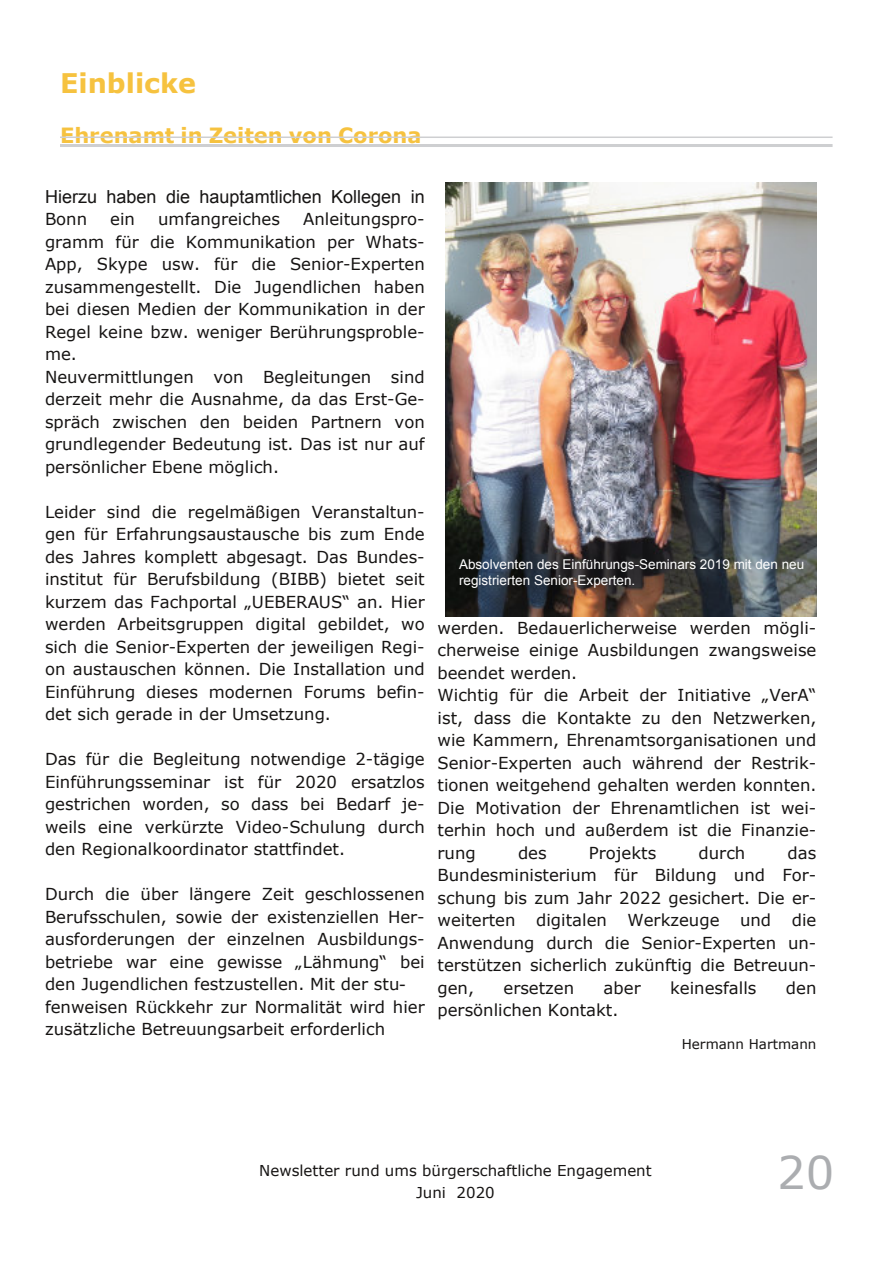
<style>
.page{position:relative;width:893px;height:1263px;background:#fff}
.page>*{position:absolute;margin:0;border:0;box-sizing:border-box;transform-origin:0 0}
.t1{font:45px "Verdana";color:#abadb0}
.t2{font:700 27px "Verdana";color:#f6c23f}
.t3{font:700 21px "Verdana";color:#f6c23f}
.t4{font:18px "Arial";color:#161413}
.t5{font:16.5px/22.5px "Verdana";color:#161413}
.t6{font:15px/22.5px "Verdana";color:#161413;text-align:center}
.t7{font:13.5px/16.5px "Arial";color:#fff}
.t8{font:13.5px "Verdana";color:#161413}
</style>
<div class="page">
<img style="left:446px;top:182px;width:371px;height:435px">
<hr style="left:60px;top:144px;width:772px;height:3px;background:#cecfd1">
<hr style="left:60px;top:136px;width:772px;height:2px;background:#cecfd1">
<h2 class="t2" style="left:60px;top:71px;width:138px">Einblicke</h2>
<p class="t3" style="left:60px;top:125px;width:363px">Ehrenamt in Zeiten von Corona</p>
<p class="t4" style="left:45px;top:190px;width:381px">Hierzu haben die hauptamtlichen Kollegen in</p>
<p class="t5" style="left:45px;top:209px;width:44px">Bonn</p>
<p class="t5" style="left:110px;top:209px;width:26px">ein</p>
<p class="t5" style="left:158px;top:209px;width:123px">umfangreiches</p>
<p class="t5" style="left:45px;top:209px;width:381px;text-indent:258px">Anleitungspro&shy;gramm für die Kommunikation per Whats-App, Skype usw. für die Senior-Experten zusammengestellt. Die Jugendlichen haben bei diesen Medien der Kommunikation in der Regel keine bzw. weniger Berührungsproble&shy;me.<br>Neuvermittlungen von Begleitungen sind derzeit mehr die Ausnahme, da das Erst-Ge&shy;spräch zwischen den beiden Partnern von grundlegender Bedeutung ist. Das ist nur auf persönlicher Ebene möglich.</p>
<p class="t5" style="left:45px;top:501px;width:381px;text-align:justify">Leider sind die regelmäßigen Veranstaltun&shy;gen für Erfahrungsaustausche bis zum Ende des Jahres komplett abgesagt. Das Bundes&shy;institut für Berufsbildung (BIBB) bietet seit kurzem das Fachportal „UEBERAUS“ an. Hier werden Arbeitsgruppen digital gebildet, wo sich die Senior-Experten der jeweiligen Regi&shy;on austauschen können. Die Installation und Einführung dieses modernen Forums befin&shy;det sich gerade in der Umsetzung.</p>
<p class="t5" style="left:45px;top:749px;width:381px;text-align:justify">Das für die Begleitung notwendige 2-tägige Einführungsseminar ist für 2020 ersatzlos gestrichen worden, so dass bei Bedarf je&shy;weils eine verkürzte Video-Schulung durch den Regionalkoordinator stattfindet.</p>
<p class="t5" style="left:45px;top:884px;width:381px">Durch die über längere Zeit geschlossenen Berufsschulen, sowie der existenziellen Her&shy;ausforderungen der einzelnen Ausbildungs&shy;betriebe war eine gewisse „Lähmung“ bei den Jugendlichen festzustellen. Mit der stu&shy;fenweisen Rückkehr zur Normalität wird hier zusätzliche Betreuungsarbeit erforderlich</p>
<p class="t7" style="left:459px;top:557px;width:347px">Absolventen des Einführungs-Seminars 2019 mit den neu registrierten Senior-Experten.</p>
<p class="t5" style="left:438px;top:618px;width:380px">werden. Bedauerlicherweise werden mögli&shy;cherweise einige Ausbildungen zwangsweise beendet werden.<br>Wichtig für die Arbeit der Initiative „VerA“ ist, dass die Kontakte zu den Netzwerken, wie Kammern, Ehrenamtsorganisationen und Senior-Experten auch während der Restrik&shy;tionen weitgehend gehalten werden konnten.<br>Die Motivation der Ehrenamtlichen ist wei&shy;terhin hoch und außerdem ist die Finanzie&shy;rung</p>
<p class="t5" style="left:438px;top:843px;width:380px;text-align:justify;text-indent:350px">das Bundesministerium für Bildung und For&shy;schung bis zum Jahr 2022 gesichert. Die er&shy;weiterten digitalen Werkzeuge und die Anwendung durch die Senior-Experten un&shy;terstützen sicherlich zukünftig die Betreuun&shy;gen,</p>
<p class="t5" style="left:518px;top:843px;width:30px">des</p>
<p class="t5" style="left:589px;top:843px;width:69px">Projekts</p>
<p class="t5" style="left:699px;top:843px;width:48px">durch</p>
<p class="t5" style="left:503px;top:978px;width:72px">ersetzen</p>
<p class="t5" style="left:604px;top:978px;width:39px">aber</p>
<p class="t5" style="left:670px;top:978px;width:88px">keinesfalls</p>
<p class="t5" style="left:786px;top:978px;width:32px">den</p>
<p class="t5" style="left:438px;top:1000px;width:182px">persönlichen Kontakt.</p>
<p class="t8" style="left:682px;top:1038px;width:136px">Hermann Hartmann</p>
<p class="t6" style="left:259px;top:1160px;width:394px">Newsletter rund ums bürgerschaftliche Engagement<br>Juni 2020</p>
<h1 class="t1" style="left:777px;top:1152px;width:59px">20</h1>
</div>
